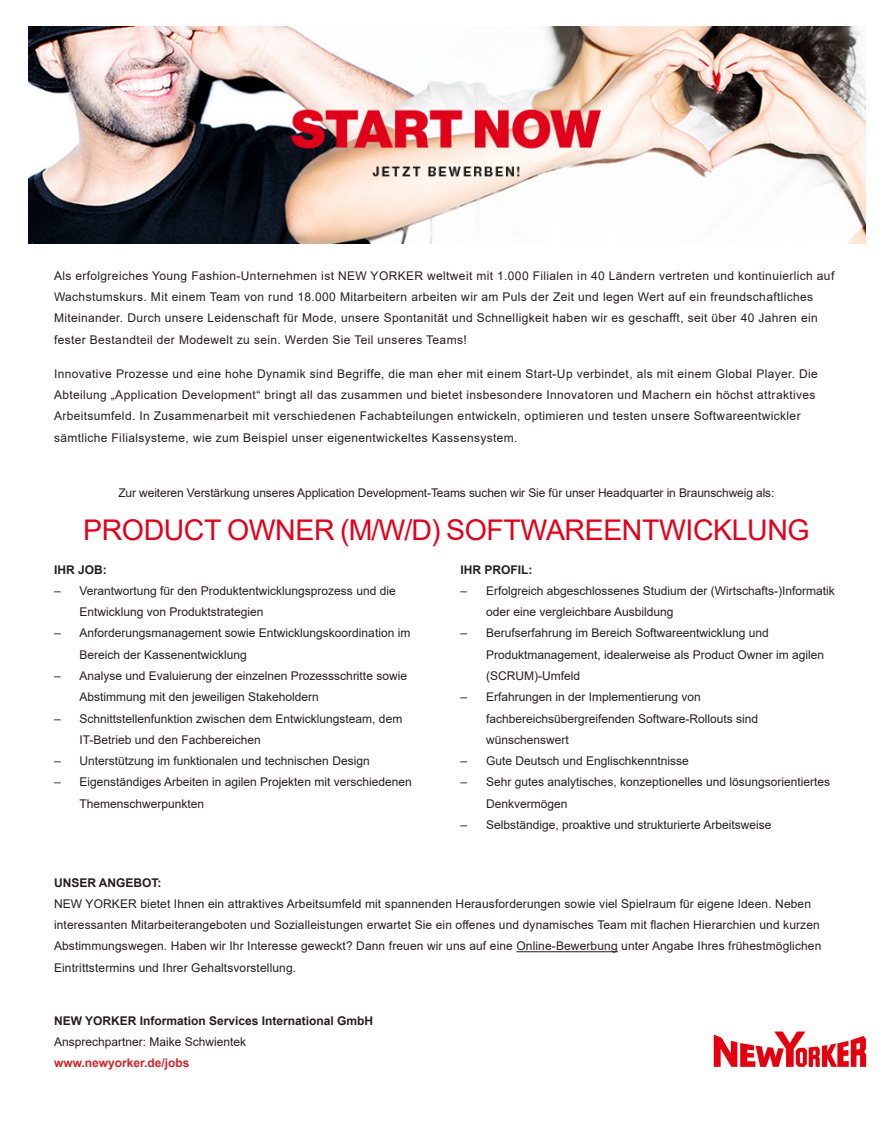
<style>
.page{position:relative;width:893px;height:1121px;background:#fff}
.page>*{position:absolute;margin:0;border:0;box-sizing:border-box;transform-origin:0 0}
.t1{font:28.5px "Arial";letter-spacing:-.015em;color:#e2001a}
.t2{font:12px/21.3px "Arial";letter-spacing:.01em;color:#231f20}
.t3{font:12px/21.3px "Arial";letter-spacing:.03em;color:#231f20}
.t4{font:12px "Arial";letter-spacing:-.01em;color:#231f20}
.t5{font:700 12px "Arial";color:#231f20}
.t6{font:700 12px "Arial";color:#d1232a}
</style>
<div class="page">
<img style="left:29px;top:26px;width:836px;height:217px">
<hr style="left:517px;top:951px;width:101px;height:1px;background:#231f20">
<img style="left:713px;top:1031px;width:154px;height:36px">
<p class="t3" style="left:54px;top:265px;width:782px">Als erfolgreiches Young Fashion-Unternehmen ist NEW YORKER weltweit mit 1.000 Filialen in 40 Ländern vertreten und kontinuierlich auf Wachstumskurs. Mit einem Team von rund 18.000 Mitarbeitern arbeiten wir am Puls der Zeit und legen Wert auf ein freundschaftliches Miteinander. Durch unsere Leidenschaft für Mode, unsere Spontanität und Schnelligkeit haben wir es geschafft, seit über 40 Jahren ein fester Bestandteil der Modewelt zu sein. Werden Sie Teil unseres Teams!</p>
<p class="t3" style="left:54px;top:363px;width:765px">Innovative Prozesse und eine hohe Dynamik sind Begriffe, die man eher mit einem Start-Up verbindet, als mit einem Global Player. Die Abteilung „Application Development“ bringt all das zusammen und bietet insbesondere Innovatoren und Machern ein höchst attraktives Arbeitsumfeld. In Zusammenarbeit mit verschiedenen Fachabteilungen entwickeln, optimieren und testen unsere Softwareentwickler sämtliche Filialsysteme, wie zum Beispiel unser eigenentwickeltes Kassensystem.</p>
<p class="t4" style="left:118px;top:484px;width:657px">Zur weiteren Verstärkung unseres Application Development-Teams suchen wir Sie für unser Headquarter in Braunschweig als:</p>
<h1 class="t1" style="left:83px;top:510px;width:728px">PRODUCT OWNER (M/W/D) SOFTWAREENTWICKLUNG</h1>
<p class="t5" style="left:54px;top:561px;width:54px">IHR JOB:</p>
<p class="t2" style="left:80px;top:580px;width:318px;text-indent:-26px">– Verantwortung für den Produktentwicklungsprozess und die<br>Entwicklung von Produktstrategien</p>
<p class="t2" style="left:80px;top:622px;width:332px;text-indent:-26px">– Anforderungsmanagement sowie Entwicklungskoordination im<br>Bereich der Kassenentwicklung</p>
<p class="t2" style="left:80px;top:665px;width:329px;text-indent:-26px">– Analyse und Evaluierung der einzelnen Prozessschritte sowie<br>Abstimmung mit den jeweiligen Stakeholdern</p>
<p class="t2" style="left:80px;top:707px;width:324px;text-indent:-26px">– Schnittstellenfunktion zwischen dem Entwicklungsteam, dem<br>IT-Betrieb und den Fachbereichen</p>
<p class="t2" style="left:54px;top:750px;width:317px">– Unterstützung im funktionalen und technischen Design</p>
<p class="t2" style="left:80px;top:771px;width:334px;text-indent:-26px">– Eigenständiges Arbeiten in agilen Projekten mit verschiedenen<br>Themenschwerpunkten</p>
<p class="t5" style="left:460px;top:561px;width:73px">IHR PROFIL:</p>
<p class="t2" style="left:486px;top:580px;width:350px;text-indent:-26px">– Erfolgreich abgeschlossenes Studium der (Wirtschafts-)Informatik oder eine vergleichbare Ausbildung</p>
<p class="t2" style="left:486px;top:622px;width:340px;text-indent:-26px">– Berufserfahrung im Bereich Softwareentwicklung und<br>Produktmanagement, idealerweise als Product Owner im agilen (SCRUM)-Umfeld</p>
<p class="t2" style="left:486px;top:686px;width:274px;text-indent:-26px">– Erfahrungen in der Implementierung von fachbereichsübergreifenden Software-Rollouts sind wünschenswert</p>
<p class="t2" style="left:460px;top:750px;width:230px">– Gute Deutsch und Englischkenntnisse</p>
<p class="t2" style="left:486px;top:771px;width:346px;text-indent:-26px">– Sehr gutes analytisches, konzeptionelles und lösungsorientiertes<br>Denkvermögen</p>
<p class="t2" style="left:460px;top:814px;width:312px">– Selbständige, proaktive und strukturierte Arbeitsweise</p>
<p class="t5" style="left:54px;top:874px;width:109px">UNSER ANGEBOT:</p>
<p class="t2" style="left:54px;top:893px;width:769px">NEW YORKER bietet Ihnen ein attraktives Arbeitsumfeld mit spannenden Herausforderungen sowie viel Spielraum für eigene Ideen. Neben interessanten Mitarbeiterangeboten und Sozialleistungen erwartet Sie ein offenes und dynamisches Team mit flachen Hierarchien und kurzen Abstimmungswegen. Haben wir Ihr Interesse geweckt? Dann freuen wir uns auf eine Online-Bewerbung unter Angabe Ihres frühestmöglichen Eintrittstermins und Ihrer Gehaltsvorstellung.</p>
<p class="t5" style="left:54px;top:1012px;width:321px">NEW YORKER Information Services International GmbH</p>
<p class="t2" style="left:54px;top:1031px;width:194px">Ansprechpartner: Maike Schwientek</p>
<p class="t6" style="left:54px;top:1054px;width:137px">www.newyorker.de/jobs</p>
</div>
